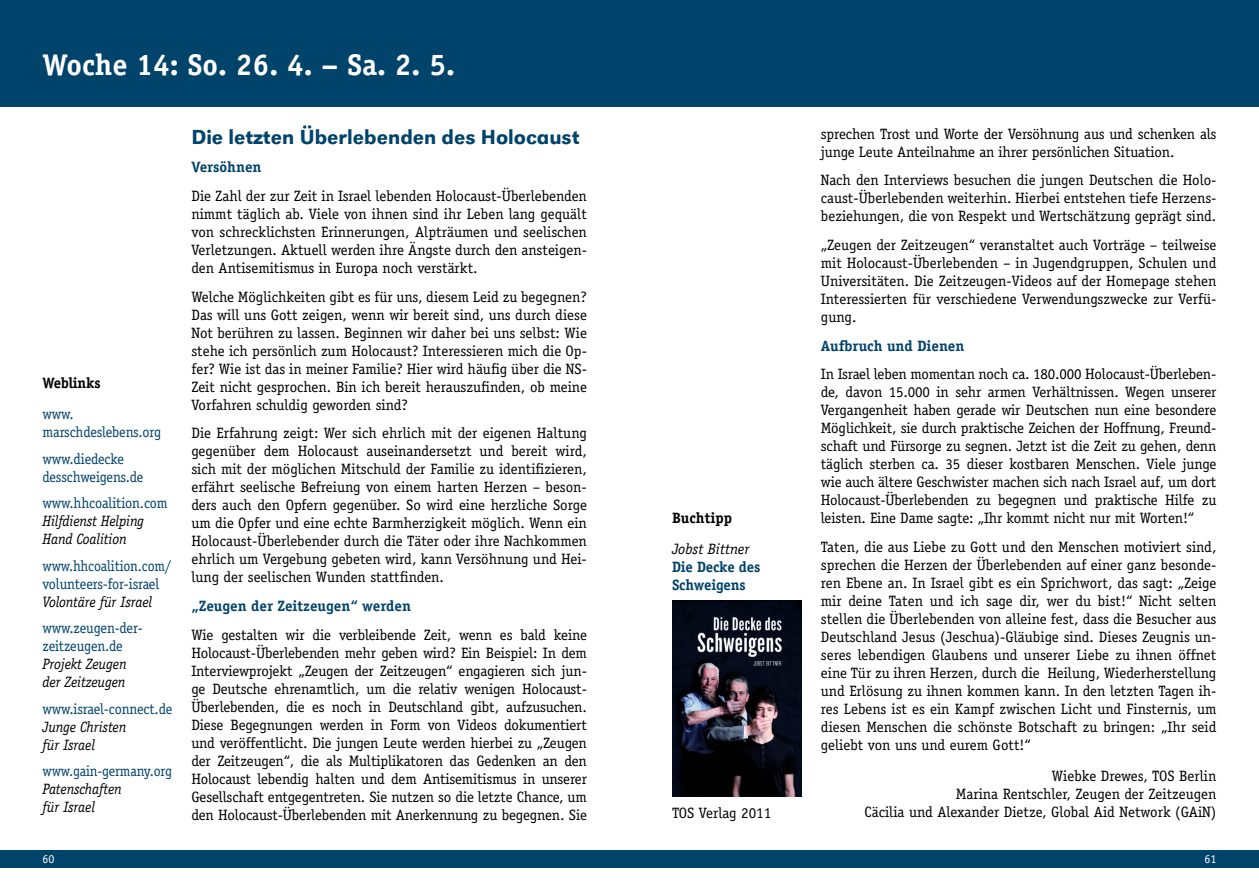
<style>
.page{position:relative;width:1259px;height:893px;background:#fff}
.page>*{position:absolute;margin:0;border:0;box-sizing:border-box;transform-origin:0 0}
.t1{font:700 30px "Officina Serif";color:#fff}
.t2{font:500 21px "URW Grotesk T";color:#00436b}
.t3{font:15px/18px "Officina Serif";letter-spacing:-.01em;color:#000;text-align:justify}
.t4{font:15px/18px "Officina Serif";letter-spacing:-.01em;color:#00436b;scale:.95 1}
.t5{font:italic 15px/18px "Officina Serif";letter-spacing:-.01em;color:#000;scale:.95 1}
.t6{font:700 15px/18px "Officina Serif";color:#00436b}
.t7{font:15px/18px "Officina Serif";letter-spacing:-.01em;color:#00436b;scale:.93 1}
.t8{font:700 15px "Officina Serif";letter-spacing:-.005em;color:#000}
.t9{font:italic 15px "Officina Serif";letter-spacing:-.01em;color:#000}
.t10{font:12px "Officina Serif";color:#fff}
</style>
<div class="page">
<div style="left:0;top:0;width:629px;height:106px;background:#00436b"></div>
<div style="left:0;top:850px;width:629px;height:17px;background:#00436b"></div>
<div style="left:629px;top:0;width:630px;height:106px;background:#00436b"></div>
<div style="left:629px;top:850px;width:630px;height:17px;background:#00436b"></div>
<img style="left:672px;top:601px;width:129px;height:196px">
<h1 class="t1" style="left:43px;top:46px;width:414px">Woche 14: So. 26. 4. – Sa. 2. 5.</h1>
<p class="t8" style="left:43px;top:374px;width:59px">Weblinks</p>
<p class="t4" style="left:43px;top:405px;width:126px">www. marschdeslebens.org</p>
<p class="t4" style="left:43px;top:450px;width:108px">www.diedecke desschweigens.de</p>
<p class="t4" style="left:43px;top:494px;width:133px">www.hhcoalition.com</p>
<p class="t5" style="left:43px;top:512px;width:108px">Hilfdienst Helping<br>Hand Coalition</p>
<p class="t7" style="left:43px;top:557px;width:141px">www.hhcoalition.com/ volunteers-for-israel</p>
<p class="t5" style="left:43px;top:593px;width:117px">Volontäre für Israel</p>
<p class="t4" style="left:43px;top:619px;width:107px">www.zeugen-der&shy;zeitzeugen.de</p>
<p class="t5" style="left:43px;top:655px;width:90px">Projekt Zeugen der Zeitzeugen</p>
<p class="t4" style="left:43px;top:700px;width:138px">www.israel-connect.de</p>
<p class="t5" style="left:43px;top:718px;width:90px">Junge Christen für Israel</p>
<p class="t7" style="left:43px;top:762px;width:141px">www.gain-germany.org</p>
<p class="t5" style="left:43px;top:780px;width:85px">Patenschaften für Israel</p>
<h2 class="t2" style="left:191px;top:125px;width:390px">Die letzten Überlebenden des Holocaust</h2>
<p class="t6" style="left:191px;top:158px;width:72px">Versöhnen</p>
<p class="t3" style="left:191px;top:187px;width:397px">Die Zahl der zur Zeit in Israel lebenden Holocaust-Überlebenden nimmt täglich ab. Viele von ihnen sind ihr Leben lang gequält von schrecklichsten Erinnerungen, Alpträumen und seelischen Verletzungen. Aktuell werden ihre Ängste durch den ansteigen&shy;den Antisemitismus in Europa noch verstärkt.</p>
<p class="t3" style="left:191px;top:288px;width:397px">Welche Möglichkeiten gibt es für uns, diesem Leid zu begegnen?<br>Das will uns Gott zeigen, wenn wir bereit sind, uns durch diese Not berühren zu lassen. Beginnen wir daher bei uns selbst: Wie stehe ich persönlich zum Holocaust? Interessieren mich die Op&shy;fer? Wie ist das in meiner Familie? Hier wird häufig über die NS-Zeit nicht gesprochen. Bin ich bereit herauszufinden, ob meine Vorfahren schuldig geworden sind?</p>
<p class="t3" style="left:191px;top:424px;width:397px">Die Erfahrung zeigt: Wer sich ehrlich mit der eigenen Haltung gegenüber dem Holocaust auseinandersetzt und bereit wird, sich mit der möglichen Mitschuld der Familie zu identifizieren, erfährt seelische Befreiung von einem harten Herzen – beson&shy;ders auch den Opfern gegenüber. So wird eine herzliche Sorge um die Opfer und eine echte Barmherzigkeit möglich. Wenn ein Holocaust-Überlebender durch die Täter oder ihre Nachkommen ehrlich um Vergebung gebeten wird, kann Versöhnung und Hei&shy;lung der seelischen Wunden stattfinden.</p>
<p class="t6" style="left:191px;top:597px;width:221px">„Zeugen der Zeitzeugen“ werden</p>
<p class="t3" style="left:191px;top:625px;width:397px">Wie gestalten wir die verbleibende Zeit, wenn es bald keine Holocaust-Überlebenden mehr geben wird? Ein Beispiel: In dem Interviewprojekt „Zeugen der Zeitzeugen“ engagieren sich jun&shy;ge Deutsche ehrenamtlich, um die relativ wenigen Holocaust-Überlebenden, die es noch in Deutschland gibt, aufzusuchen.<br>Diese Begegnungen werden in Form von Videos dokumentiert und veröffentlicht. Die jungen Leute werden hierbei zu „Zeugen der Zeitzeugen“, die als Multiplikatoren das Gedenken an den Holocaust lebendig halten und dem Antisemitismus in unserer Gesellschaft entgegentreten. Sie nutzen so die letzte Chance, um den Holocaust-Überlebenden mit Anerkennung zu begegnen. Sie</p>
<p class="t8" style="left:672px;top:508px;width:62px">Buchtipp</p>
<p class="t9" style="left:672px;top:540px;width:79px">Jobst Bittner</p>
<p class="t6" style="left:672px;top:557px;width:90px">Die Decke des<br>Schweigens</p>
<p class="t3" style="left:672px;top:804px;width:101px">TOS Verlag 2011</p>
<p class="t3" style="left:821px;top:125px;width:397px">sprechen Trost und Worte der Versöhnung aus und schenken als junge Leute Anteilnahme an ihrer persönlichen Situation.</p>
<p class="t3" style="left:821px;top:171px;width:397px">Nach den Interviews besuchen die jungen Deutschen die Holo&shy;caust-Überlebenden weiterhin. Hierbei entstehen tiefe Herzens&shy;beziehungen, die von Respekt und Wertschätzung geprägt sind.</p>
<p class="t3" style="left:821px;top:236px;width:397px">„Zeugen der Zeitzeugen“ veranstaltet auch Vorträge – teilweise mit Holocaust-Überlebenden – in Jugendgruppen, Schulen und Universitäten. Die Zeitzeugen-Videos auf der Homepage stehen Interessierten für verschiedene Verwendungszwecke zur Verfü&shy;gung.</p>
<p class="t6" style="left:821px;top:336px;width:145px">Aufbruch und Dienen</p>
<p class="t3" style="left:821px;top:365px;width:397px">In Israel leben momentan noch ca. 180.000 Holocaust-Überleben&shy;de, davon 15.000 in sehr armen Verhältnissen. Wegen unserer Vergangenheit haben gerade wir Deutschen nun eine besondere Möglichkeit, sie durch praktische Zeichen der Hoffnung, Freund&shy;schaft und Fürsorge zu segnen. Jetzt ist die Zeit zu gehen, denn täglich sterben ca. 35 dieser kostbaren Menschen. Viele junge wie auch ältere Geschwister machen sich nach Israel auf, um dort Holocaust-Überlebenden zu begegnen und praktische Hilfe zu leisten. Eine Dame sagte: „Ihr kommt nicht nur mit Worten!“</p>
<p class="t3" style="left:821px;top:538px;width:397px">Taten, die aus Liebe zu Gott und den Menschen motiviert sind, sprechen die Herzen der Überlebenden auf einer ganz besonde&shy;ren Ebene an. In Israel gibt es ein Sprichwort, das sagt: „Zeige mir deine Taten und ich sage dir, wer du bist!“ Nicht selten stellen die Überlebenden von alleine fest, dass die Besucher aus Deutschland Jesus (Jeschua)-Gläubige sind. Dieses Zeugnis un&shy;seres lebendigen Glaubens und unserer Liebe zu ihnen öffnet eine Tür zu ihren Herzen, durch die Heilung, Wiederherstellung und Erlösung zu ihnen kommen kann. In den letzten Tagen ih&shy;res Lebens ist es ein Kampf zwischen Licht und Finsternis, um diesen Menschen die schönste Botschaft zu bringen: „Ihr seid geliebt von uns und eurem Gott!“</p>
<p class="t3" style="left:864px;top:767px;width:353px;text-align:right">Wiebke Drewes, TOS Berlin<br>Marina Rentschler, Zeugen der Zeitzeugen<br>Cäcilia und Alexander Dietze, Global Aid Network (GAiN)</p>
<p class="t10" style="left:43px;top:852px;width:13px">60</p>
<p class="t10" style="left:1204px;top:852px;width:13px">61</p>
</div>
